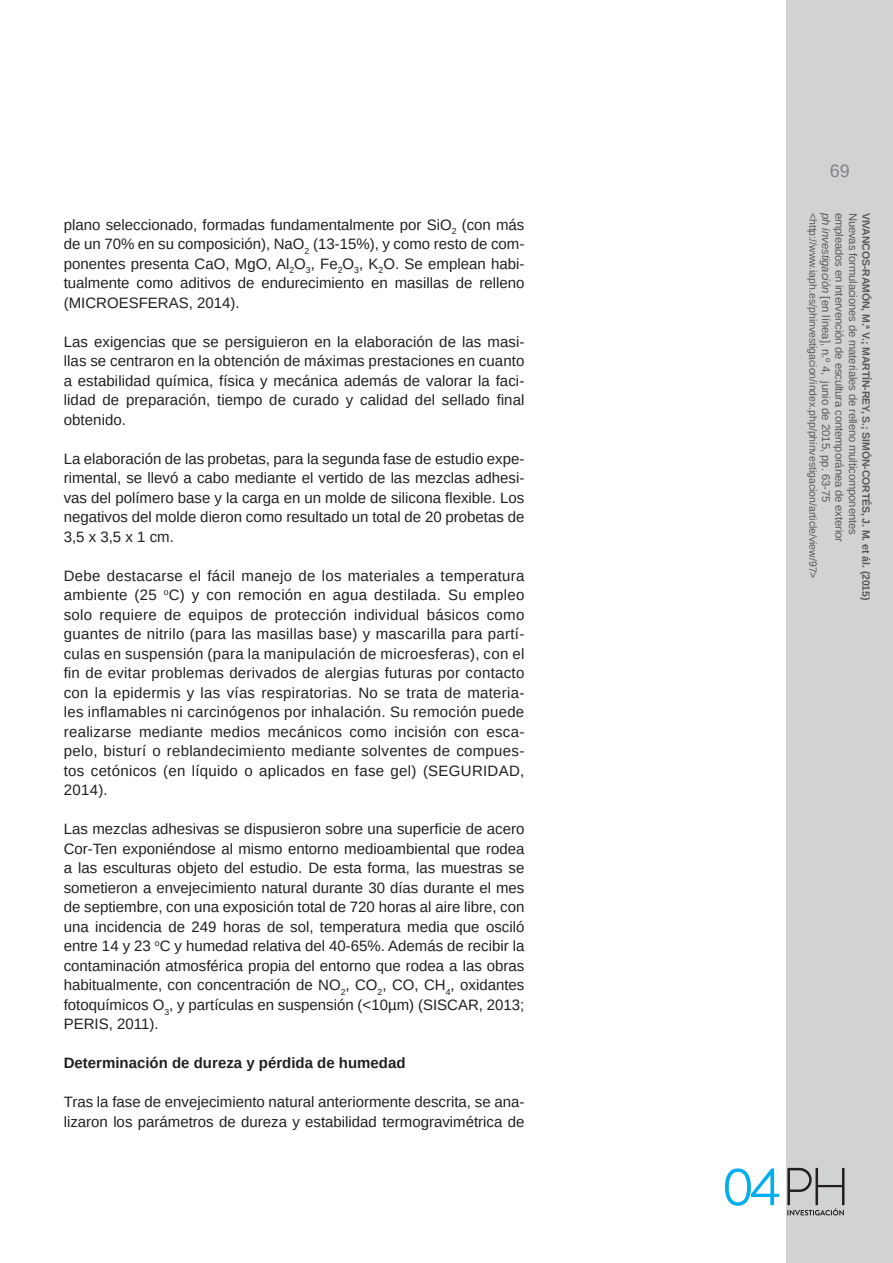
<style>
.page{position:relative;width:893px;height:1263px;background:#fff}
.page>*{position:absolute;margin:0;border:0;box-sizing:border-box;transform-origin:0 0}
.t1{font:18px "Arimo";color:#808285}
.t2{font:15px/19.5px "Arimo";color:#231f20;text-align:justify}
.Rango_2{font:700 15px "Arimo";color:#231f20}
.t3{font:11.25px "Arimo";letter-spacing:-.01em;color:#57585a}
.t4{font:10.5px "Arimo";color:#57585a}
.t5{font:700 10.5px "Arimo";letter-spacing:-.01em;color:#57585a}
.s1{font-style:italic}
</style>
<div class="page">
<div style="left:787px;top:0;width:106px;height:1263px;background:#d1d2d4"></div>
<svg style="left:725px;top:1168px;width:54px;height:38px"></svg>
<svg style="left:787px;top:1168px;width:57px;height:47px"></svg>
<p class="t2" style="left:64px;top:215px;width:462px">plano seleccionado, formadas fundamentalmente por SiO<sub>2</sub> (con más de un 70% en su composición), NaO<sub>2</sub> (13-15%), y como resto de com&shy;ponentes presenta CaO, MgO, Al<sub>2</sub>O<sub>3</sub>, Fe<sub>2</sub>O<sub>3</sub>, K<sub>2</sub>O. Se emplean habi&shy;tualmente como aditivos de endurecimiento en masillas de relleno (MICROESFERAS, 2014).</p>
<p class="t2" style="left:64px;top:332px;width:462px">Las exigencias que se persiguieron en la elaboración de las masi&shy;llas se centraron en la obtención de máximas prestaciones en cuanto a estabilidad química, física y mecánica además de valorar la faci&shy;lidad de preparación, tiempo de curado y calidad del sellado final obtenido.</p>
<p class="t2" style="left:64px;top:449px;width:462px">La elaboración de las probetas, para la segunda fase de estudio expe&shy;rimental, se llevó a cabo mediante el vertido de las mezclas adhesi&shy;vas del polímero base y la carga en un molde de silicona flexible. Los negativos del molde dieron como resultado un total de 20 probetas de 3,5 x 3,5 x 1 cm.</p>
<p class="t2" style="left:64px;top:566px;width:462px">Debe destacarse el fácil manejo de los materiales a temperatura ambiente (25 <sup>o</sup>C) y con remoción en agua destilada. Su empleo solo requiere de equipos de protección individual básicos como guantes de nitrilo (para las masillas base) y mascarilla para partí&shy;culas en suspensión (para la manipulación de microesferas), con el fin de evitar problemas derivados de alergias futuras por contacto con la epidermis y las vías respiratorias. No se trata de materia&shy;les inflamables ni carcinógenos por inhalación. Su remoción puede realizarse mediante medios mecánicos como incisión con esca&shy;pelo, bisturí o reblandecimiento mediante solventes de compues&shy;tos cetónicos (en líquido o aplicados en fase gel) (SEGURIDAD, 2014).</p>
<p class="t2" style="left:64px;top:819px;width:462px">Las mezclas adhesivas se dispusieron sobre una superficie de acero Cor-Ten exponiéndose al mismo entorno medioambiental que rodea a las esculturas objeto del estudio. De esta forma, las muestras se sometieron a envejecimiento natural durante 30 días durante el mes de septiembre, con una exposición total de 720 horas al aire libre, con una incidencia de 249 horas de sol, temperatura media que osciló entre 14 y 23 <sup>o</sup>C y humedad relativa del 40-65%. Además de recibir la contaminación atmosférica propia del entorno que rodea a las obras habitualmente, con concentración de NO<sub>2</sub>, CO<sub>2</sub>, CO, CH<sub>4</sub>, oxidantes fotoquímicos O<sub>3</sub>, y partículas en suspensión (&lt;10µm) (SISCAR, 2013; PERIS, 2011).</p>
<p class="Rango_2" style="left:64px;top:1053px;width:343px">Determinación de dureza y pérdida de humedad</p>
<p class="t2" style="left:64px;top:1092px;width:462px">Tras la fase de envejecimiento natural anteriormente descrita, se ana&shy;lizaron los parámetros de dureza y estabilidad termogravimétrica de</p>
<p class="t1" style="left:830px;top:159px;width:22px">69</p>
<p class="t3" style="left:833px;top:213px;width:291px;rotate:90deg"><span class="s1">ph investigación</span> [en línea], n.º 4, junio de 2015, pp. 63-75</p>
<p class="t3" style="left:847px;top:213px;width:331px;rotate:90deg">empleados en intervención de escultura contemporánea de exterior</p>
<p class="t3" style="left:860px;top:213px;width:324px;rotate:90deg">Nuevas formulaciones de materiales de relleno multicomponentes</p>
<p class="t5" style="left:873px;top:213px;width:389px;rotate:90deg">Vivancos-Ramón, M.ª V.; Martín-Rey, S.; Simón-Cortés, J. M. et ál. (2015)</p>
<p class="t4" style="left:820px;top:213px;width:367px;rotate:90deg">&lt;http://www.iaph.es/phinvestigacion/index.php/phinvestigacion/article/view/97&gt;</p>
</div>
